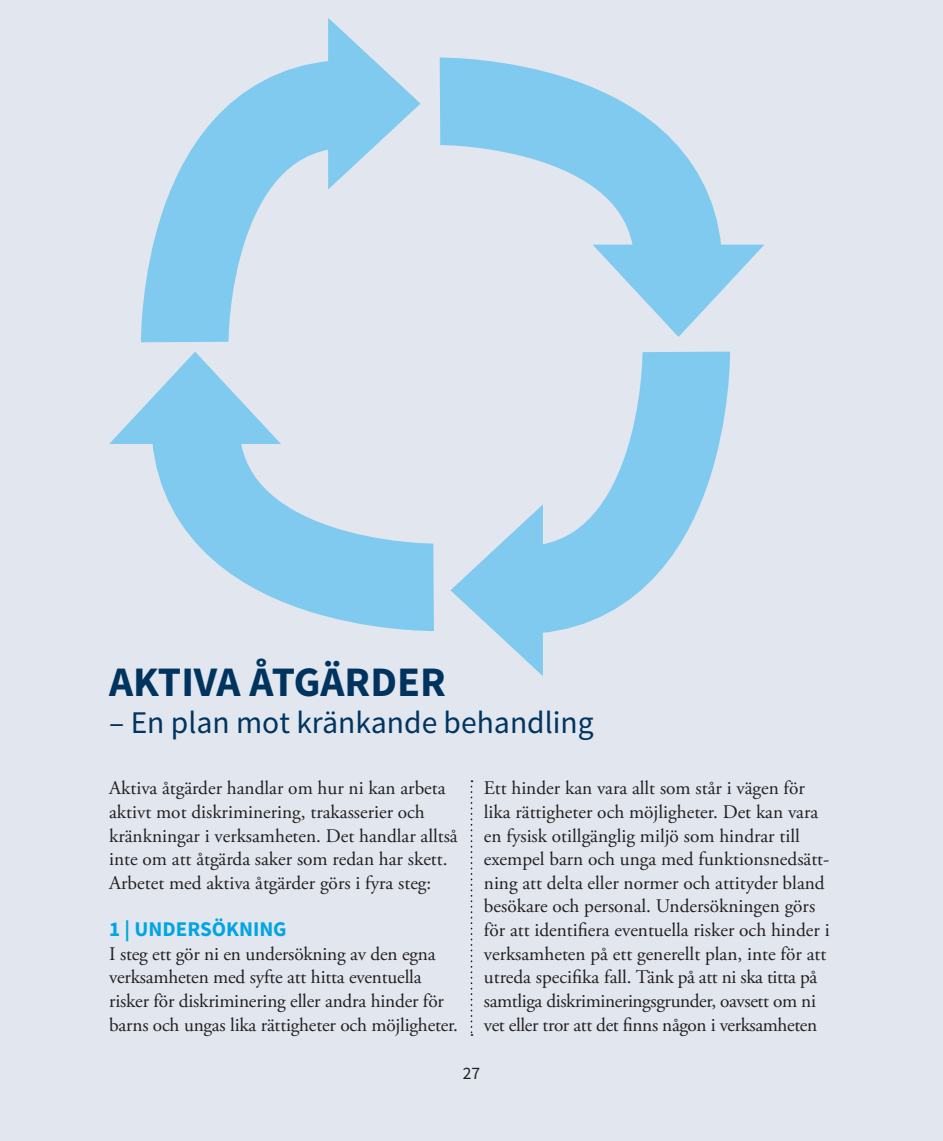
<style>
.page{position:relative;width:943px;height:1141px;background:#e1e6ef}
.page>*{position:absolute;margin:0;border:0;box-sizing:border-box;transform-origin:0 0}
.RUBRIK-1-TOC-H2{font:700 42px "Source Sans Pro";color:#00345e}
.RUBRIK-1{font:31.5px "Source Sans Pro";color:#00345e}
.BRÖDTEXT{font:700 21px "Source Sans Pro";color:#00a5e3}
.BRÖDTEXT-2{font:19.25px/23.6px "Adobe Garamond Pro";color:#231f20}
.t1{font:17.5px "Source Sans Pro";color:#231f20}
</style>
<div class="page">
<svg style="left:470px;top:780px;width:2px;height:256px"></svg>
<svg style="left:152px;top:444px;width:280px;height:187px"></svg>
<svg style="left:109px;top:430px;width:172px;height:14px;background:#87ccef"></svg>
<svg style="left:122px;top:61px;width:206px;height:369px"></svg>
<svg style="left:328px;top:18px;width:24px;height:172px;background:#8ccdef"></svg>
<svg style="left:352px;top:40px;width:412px;height:205px"></svg>
<svg style="left:593px;top:245px;width:171px;height:19px;background:#89ccef"></svg>
<svg style="left:432px;top:264px;width:314px;height:369px"></svg>
<svg style="left:450px;top:504px;width:93px;height:172px"></svg>
<p class="RUBRIK-1-TOC-H2" style="left:109px;top:655px;width:338px">AKTIVA ÅTGÄRDER</p>
<p class="RUBRIK-1" style="left:109px;top:703px;width:486px">– En plan mot kränkande behandling</p>
<p class="BRÖDTEXT-2" style="left:109px;top:777px;width:350px">Aktiva åtgärder handlar om hur ni kan arbeta aktivt mot diskriminering, trakasserier och kränkningar i verksamheten. Det handlar alltså inte om att åtgärda saker som redan har skett.<br>Arbetet med aktiva åtgärder görs i fyra steg:</p>
<p class="BRÖDTEXT" style="left:109px;top:916px;width:179px">1 | UNDERSÖKNING</p>
<p class="BRÖDTEXT-2" style="left:109px;top:942px;width:350px">I steg ett gör ni en undersökning av den egna verksamheten med syfte att hitta eventuella risker för diskriminering eller andra hinder för barns och ungas lika rättigheter och möjligheter.</p>
<p class="BRÖDTEXT-2" style="left:484px;top:777px;width:347px">Ett hinder kan vara allt som står i vägen för lika rättigheter och möjligheter. Det kan vara en fysisk otillgänglig miljö som hindrar till exempel barn och unga med funktionsnedsätt&shy;ning att delta eller normer och attityder bland besökare och personal. Undersökningen görs för att identifiera eventuella risker och hinder i verksamheten på ett generellt plan, inte för att utreda specifika fall. Tänk på att ni ska titta på samtliga diskrimineringsgrunder, oavsett om ni vet eller tror att det finns någon i verksamheten</p>
<p class="t1" style="left:463px;top:1062px;width:19px">27</p>
</div>
